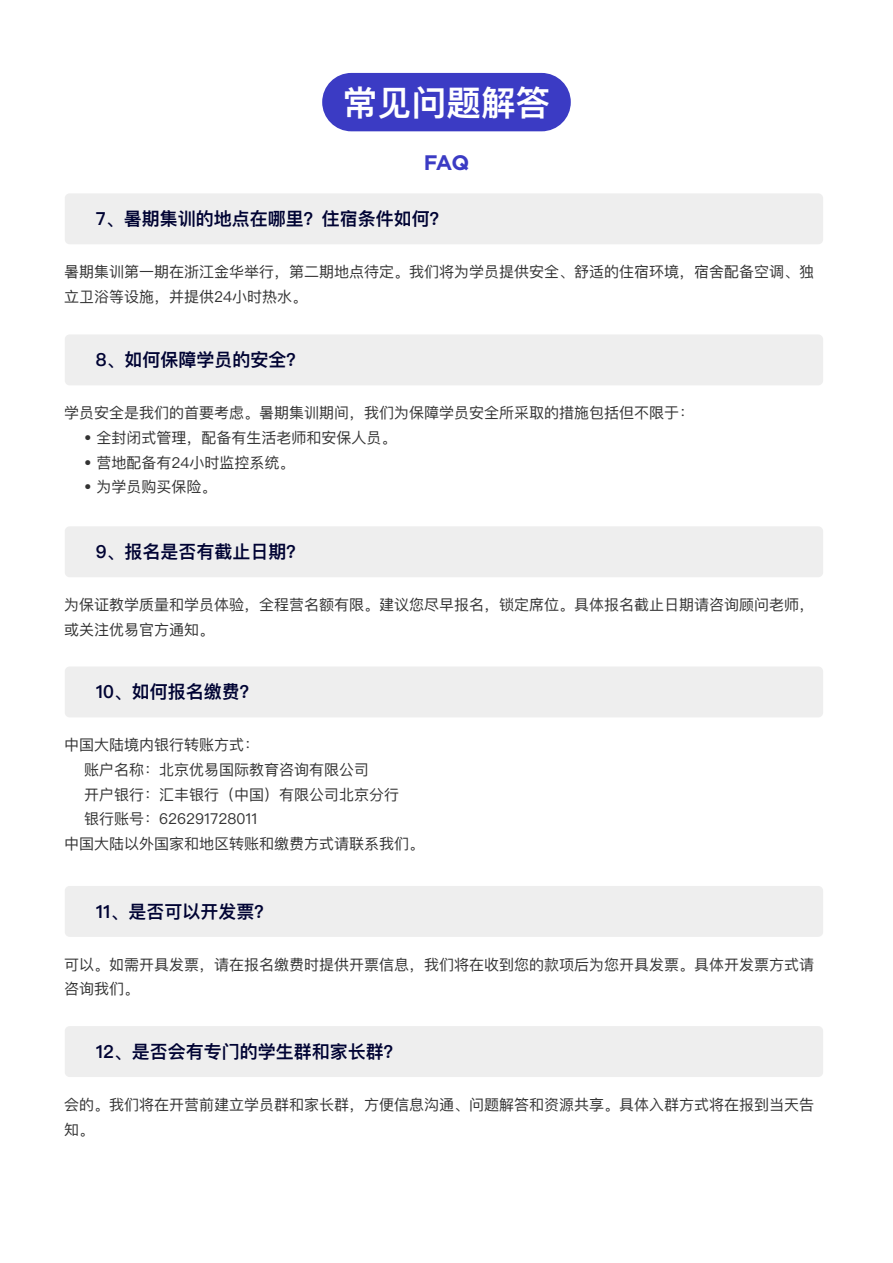
<style>
.page{position:relative;width:893px;height:1263px;background:#fff}
.page>*{position:absolute;margin:0;border:0;box-sizing:border-box;transform-origin:0 0}
.t1{font:600 34.5px "Ping Fang SC";color:#fff}
.t2{font:700 21px "Gotham";color:#3b3bc4}
.t3{font:600 18px "Ping Fang SC";color:#000333}
.t4{font:15px/24.6px "Ping Fang SC";color:#333}
</style>
<div class="page">
<div style="left:65px;top:193px;width:758px;height:51px;background:#eee;border-radius:5px"></div>
<div style="left:65px;top:334px;width:758px;height:51px;background:#eee;border-radius:5px"></div>
<div style="left:65px;top:526px;width:758px;height:51px;background:#eee;border-radius:5px"></div>
<div style="left:65px;top:666px;width:758px;height:51px;background:#eee;border-radius:5px"></div>
<div style="left:65px;top:886px;width:758px;height:51px;background:#eee;border-radius:5px"></div>
<div style="left:65px;top:1026px;width:758px;height:51px;background:#eee;border-radius:5px"></div>
<div style="left:322px;top:73px;width:249px;height:58px;background:#3b3bc4;border-radius:29px"></div>
<h1 class="t1" style="left:343px;top:81px;width:209px">常见问题解答</h1>
<h2 class="t2" style="left:424px;top:150px;width:47px">FAQ</h2>
<p class="t3" style="left:96px;top:208px;width:353px">7、暑期集训的地点在哪里？住宿条件如何？</p>
<p class="t4" style="left:64px;top:260px;width:751px">暑期集训第一期在浙江金华举行，第二期地点待定。我们将为学员提供安全、舒适的住宿环境，宿舍配备空调、独立卫浴等设施，并提供24小时热水。</p>
<p class="t3" style="left:96px;top:349px;width:210px">8、如何保障学员的安全？</p>
<p class="t4" style="left:64px;top:401px;width:632px">学员安全是我们的首要考虑。暑期集训期间，我们为保障学员安全所采取的措施包括但不限于：</p>
<p class="t4" style="left:84px;top:425px;width:314px">• 全封闭式管理，配备有生活老师和安保人员。</p>
<p class="t4" style="left:84px;top:450px;width:212px">• 营地配备有24小时监控系统。</p>
<p class="t4" style="left:84px;top:475px;width:134px">• 为学员购买保险。</p>
<p class="t3" style="left:96px;top:541px;width:210px">9、报名是否有截止日期？</p>
<p class="t4" style="left:64px;top:593px;width:751px">为保证教学质量和学员体验，全程营名额有限。建议您尽早报名，锁定席位。具体报名截止日期请咨询顾问老师，或关注优易官方通知。</p>
<p class="t3" style="left:96px;top:681px;width:164px">10、如何报名缴费？</p>
<p class="t4" style="left:64px;top:733px;width:196px">中国大陆境内银行转账方式：</p>
<p class="t4" style="left:84px;top:757px;width:287px">账户名称：北京优易国际教育咨询有限公司</p>
<p class="t4" style="left:84px;top:782px;width:317px">开户银行：汇丰银行（中国）有限公司北京分行</p>
<p class="t4" style="left:84px;top:807px;width:175px">银行账号：626291728011</p>
<p class="t4" style="left:64px;top:831px;width:362px">中国大陆以外国家和地区转账和缴费方式请联系我们。</p>
<p class="t3" style="left:96px;top:900px;width:178px">11、是否可以开发票？</p>
<p class="t4" style="left:64px;top:952px;width:751px">可以。如需开具发票，请在报名缴费时提供开票信息，我们将在收到您的款项后为您开具发票。具体开发票方式请咨询我们。</p>
<p class="t3" style="left:96px;top:1040px;width:308px">12、是否会有专门的学生群和家长群？</p>
<p class="t4" style="left:64px;top:1092px;width:751px">会的。我们将在开营前建立学员群和家长群，方便信息沟通、问题解答和资源共享。具体入群方式将在报到当天告知。</p>
</div>
